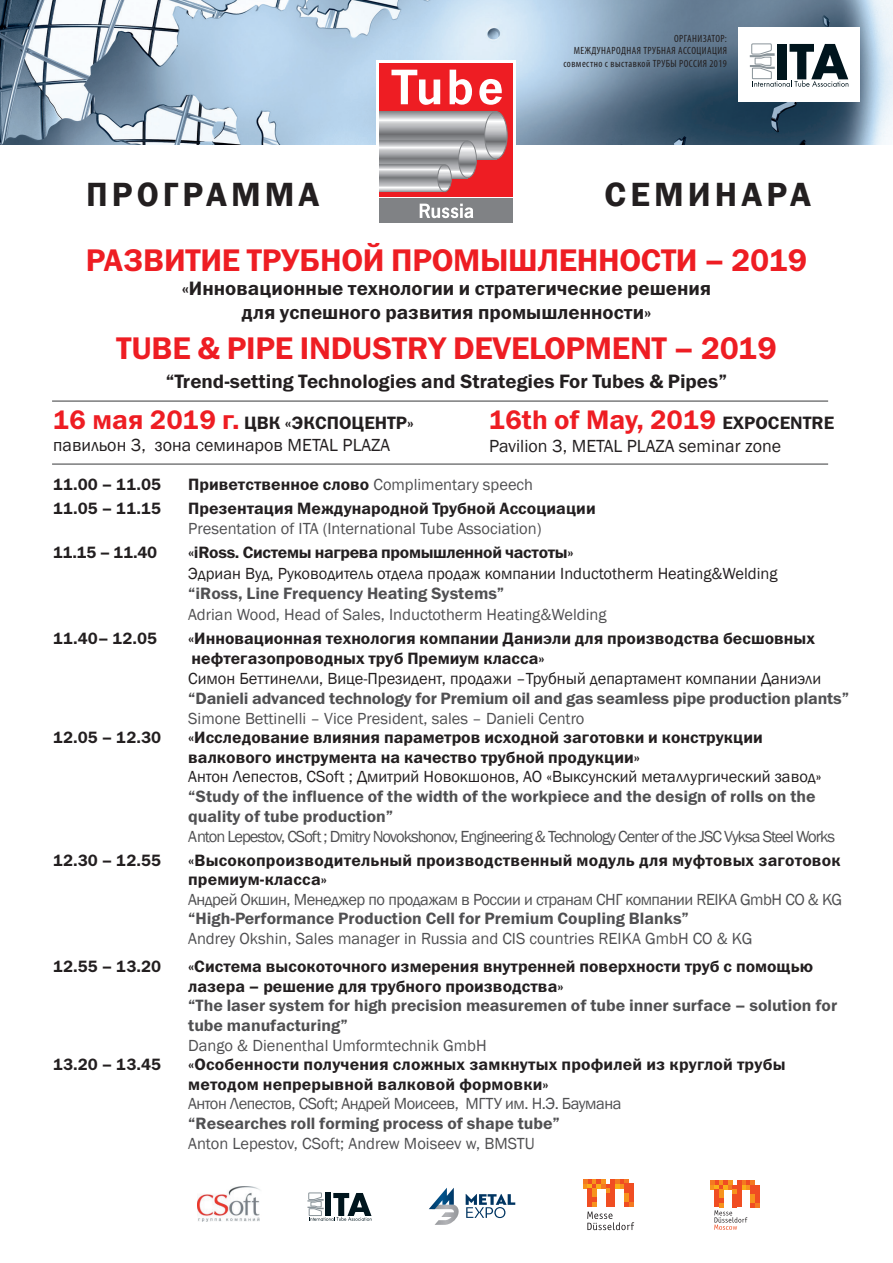
<style>
.page{position:relative;width:893px;height:1263px;background:#fff}
.page>*{position:absolute;margin:0;border:0;box-sizing:border-box;transform-origin:0 0}
.t1{font:600 34.5px "Franklin Gothic";letter-spacing:.12em;color:#231f20}
.t2{font:31.5px "Franklin Gothic Demi C";letter-spacing:-.01em;color:#ee1d23}
.t3{font:27px "Franklin Gothic Demi C";color:#ee1d23}
.t4{font:19.5px/24px "Franklin Gothic Demi C";color:#231f20;text-align:center}
.t5{font:18px/21.6px "Franklin Gothic";color:#231f20}
.bold{font:16.5px/19.5px "Franklin Gothic Demi C";color:#231f20}
.doc{font:16.5px/19.5px "Franklin Gothic Demi C";color:#231f20}
.bold-2{font:16.5px/19.5px "Franklin Gothic";letter-spacing:-.03em;color:#505052}
._11en_b{font:16.5px/19.6px "Franklin Gothic Demi C";color:#505052}
.t6{font:16.5px "Franklin Gothic";color:#231f20}
.doc-2{font:16.5px "Franklin Gothic";color:#505052}
.bold-3{font:16.5px "Franklin Gothic";color:#505052}
.doc-3{font:16.5px "Franklin Gothic";letter-spacing:-.06em;color:#505052}
.bold-4{font:16.5px "Franklin Gothic Demi C";letter-spacing:-.01em;color:#505052}
._11en{font:16.5px "Franklin Gothic";color:#505052}
.bold-5{font:16.5px "Franklin Gothic Demi C";letter-spacing:-.02em;color:#231f20}
._11en-2{font:16.5px "Franklin Gothic Demi C";color:#505052}
.t7{font:condensed 10.5px "Myriad Pro";letter-spacing:.04em;color:#231f20}
.s1{font-family:"Franklin Gothic Demi C";font-size:27px;color:#ee1d23}
.s2{font-family:"Franklin Gothic Demi C"}
.s3{font-size:18px;color:#231f20}
.s4{font-family:"Franklin Gothic";color:#505052}
.s5{font-family:"Franklin Gothic";color:#231f20}
.s6{color:#505052}
</style>
<div class="page">
<img style="left:0;top:0;width:893px;height:145px">
<div style="left:738px;top:28px;width:122px;height:74px;background:#fff"></div>
<svg style="left:750px;top:43px;width:98px;height:44px"></svg>
<svg style="left:307px;top:1192px;width:65px;height:29px"></svg>
<img style="left:197px;top:1187px;width:63px;height:34px">
<svg style="left:377px;top:60px;width:139px;height:163px"></svg>
<div style="left:380px;top:63px;width:133px;height:133px;background:#ee1d23"></div>
<svg style="left:380px;top:111px;width:113px;height:48px;background:#a9aaad"></svg>
<svg style="left:485px;top:112px;width:22px;height:47px"></svg>
<div style="left:484px;top:111px;width:23px;height:48px;border:1px solid #808285;border-radius:50%"></div>
<svg style="left:380px;top:140px;width:85px;height:38px;background:#abacaf"></svg>
<svg style="left:459px;top:141px;width:17px;height:37px"></svg>
<div style="left:458px;top:140px;width:19px;height:38px;border:1px solid #808285;border-radius:50%"></div>
<svg style="left:380px;top:164px;width:63px;height:28px;background:#b3b5b7"></svg>
<svg style="left:438px;top:165px;width:13px;height:27px"></svg>
<div style="left:437px;top:164px;width:15px;height:28px;border:1px solid #808285;border-radius:50%"></div>
<svg style="left:479px;top:79px;width:23px;height:26px"></svg>
<svg style="left:391px;top:70px;width:49px;height:35px"></svg>
<svg style="left:450px;top:70px;width:22px;height:35px"></svg>
<div style="left:380px;top:199px;width:133px;height:24px;background:#808285"></div>
<svg style="left:420px;top:204px;width:53px;height:14px"></svg>
<svg style="left:710px;top:1180px;width:49px;height:50px"></svg>
<svg style="left:583px;top:1179px;width:51px;height:51px"></svg>
<svg style="left:429px;top:1188px;width:30px;height:37px"></svg>
<svg style="left:466px;top:1194px;width:49px;height:24px"></svg>
<hr style="left:52px;top:400px;width:776px;height:2px;background:#4e4f50">
<hr style="left:52px;top:463px;width:776px;height:2px;background:#4e4f50">
<p class="t7" style="left:674px;top:32px;width:54px">ОРГАНИЗАТОР:</p>
<p class="t7" style="left:574px;top:45px;width:155px">МЕЖДУНАРОДНАЯ ТРУБНАЯ АССОЦИАЦИЯ</p>
<p class="t7" style="left:563px;top:57px;width:165px">cовместно с выставкой ТРУБЫ РОССИЯ 2019</p>
<p class="t1" style="left:86px;top:173px;width:235px">ПРОГРАММА</p>
<p class="t1" style="left:605px;top:173px;width:208px">СЕМИНАРА</p>
<p class="t2" style="left:86px;top:242px;width:723px">РАЗВИТИЕ ТРУБНОЙ ПРОМЫШЛЕННОСТИ – 2019</p>
<p class="t4" style="left:182px;top:276px;width:531px">«Инновационные технологии и стратегические решения для успешного развития промышленности»</p>
<p class="t2" style="left:116px;top:330px;width:662px">TUBE &amp; PIPE INDUSTRY DEVELOPMENT – 2019</p>
<p class="t4" style="left:166px;top:369px;width:563px">“Trend-setting Technologies and Strategies For Tubes &amp; Pipes”</p>
<p class="t5" style="left:53px;top:413px;width:362px"><span class="s1">16 мая 2019 г.</span> <span class="s2">ЦВК «ЭКСПОЦЕНТР» </span>павильон 3, зона семинаров METAL PLAZA</p>
<p class="t3" style="left:489px;top:405px;width:347px">16th of May, 2019 <span class="s3">EXPOCENTRE</span></p>
<p class="t5" style="left:489px;top:435px;width:294px">Pavilion 3, METAL PLAZA seminar zone</p>
<p class="bold" style="left:53px;top:474px;width:109px">11.00 – 11.05</p>
<p class="bold" style="left:188px;top:474px;width:347px">Приветственное слово <span class="s4">Сomplimentary speech</span></p>
<p class="bold" style="left:53px;top:498px;width:109px">11.05 – 11.15</p>
<p class="bold" style="left:188px;top:498px;width:409px">Презентация Международной Трубной Ассоциации</p>
<p class="_11en" style="left:188px;top:518px;width:355px">Presentation of ITA (International Tube Association)</p>
<p class="bold" style="left:53px;top:542px;width:106px">11.15 – 11.40</p>
<p class="bold-5" style="left:188px;top:543px;width:387px">«iRoss. Системы нагрева промышленной частоты»</p>
<p class="t6" style="left:188px;top:563px;width:591px">Эдриан Вуд, Руководитель отдела продаж компании Inductotherm Heating&amp;Welding</p>
<p class="_11en-2" style="left:188px;top:584px;width:318px">“iRoss, Line Frequency Heating Systems”</p>
<p class="bold-3" style="left:188px;top:605px;width:420px">Adrian Wood, Head of Sales, Inductotherm Heating&amp;Welding</p>
<p class="bold" style="left:53px;top:629px;width:106px">11.40– 12.05</p>
<p class="bold" style="left:188px;top:628px;width:628px">«Инновационная технология компании Даниэли для производства бесшовных нефтегазопроводных труб Премиум класса»</p>
<p class="t6" style="left:188px;top:668px;width:635px">Симон Беттинелли, Вице-Президент, продажи –Трубный департамент компании Даниэли</p>
<p class="bold-4" style="left:188px;top:689px;width:662px">“Danieli advanced technology for Premium oil and gas seamless pipe production plants”</p>
<p class="bold-3" style="left:188px;top:708px;width:398px">Simone Bettinelli – Vice President, sales – Danieli Centro</p>
<p class="bold" style="left:53px;top:728px;width:109px">12.05 – 12.30</p>
<p class="bold" style="left:188px;top:728px;width:576px">«Исследование влияния параметров исходной заготовки и конструкции валкового инструмента на качество трубной продукции»</p>
<p class="_11en_b" style="left:188px;top:767px;width:635px"><span class="s5">Антон Лепестов, CSoft ; Дмитрий Новокшонов, АО «Выксунский металлургический завод» </span>“Study of the influence of the width of the workpiece and the design of rolls on the quality of tube production”</p>
<p class="doc-3" style="left:188px;top:826px;width:648px">Anton Lepestov, CSoft ; Dmitry Novokshonov, Engineering &amp; Technology Center of the JSC Vyksa Steel Works</p>
<p class="bold" style="left:53px;top:850px;width:109px">12.30 – 12.55</p>
<p class="bold" style="left:188px;top:850px;width:654px">«Высокопроизводительный производственный модуль для муфтовых заготовок премиум-класса»</p>
<p class="bold-2" style="left:188px;top:890px;width:655px">Андрей Окшин, Менеджер по продажам в России и странам СНГ компании REIKA GmbH CO &amp; KG <span class="s2">“High-Performance Production Cell for Premium Coupling Blanks”</span></p>
<p class="doc-2" style="left:188px;top:928px;width:566px">Andrey Okshin, Sales manager in Russia and CIS countries REIKA GmbH CO &amp; KG</p>
<p class="doc" style="left:53px;top:956px;width:109px">12.55 – 13.20</p>
<p class="doc" style="left:188px;top:956px;width:651px">«Система высокоточного измерения внутренней поверхности труб с помощью лазера – решение для трубного производства»<br><span class="s6">“The laser system for high precision measuremen of tube inner surface – solution for tube manufacturing”</span></p>
<p class="doc-2" style="left:188px;top:1035px;width:300px">Dango &amp; Dienenthal Umformtechnik GmbH</p>
<p class="doc" style="left:53px;top:1054px;width:109px">13.20 – 13.45</p>
<p class="doc" style="left:188px;top:1054px;width:599px">«Особенности получения сложных замкнутых профилей из круглой трубы</p>
<p class="bold" style="left:188px;top:1074px;width:362px">методом непрерывной валковой формовки»</p>
<p class="bold-2" style="left:188px;top:1094px;width:435px">Антон Лепестов, CSoft; Андрей Моисеев, МГТУ им. Н.Э. Баумана <span class="s2">“Researches roll forming process of shape tube”</span></p>
<p class="doc-2" style="left:188px;top:1133px;width:348px">Anton Lepestov, CSoft; Andrew Moiseev w, BMSTU</p>
</div>
